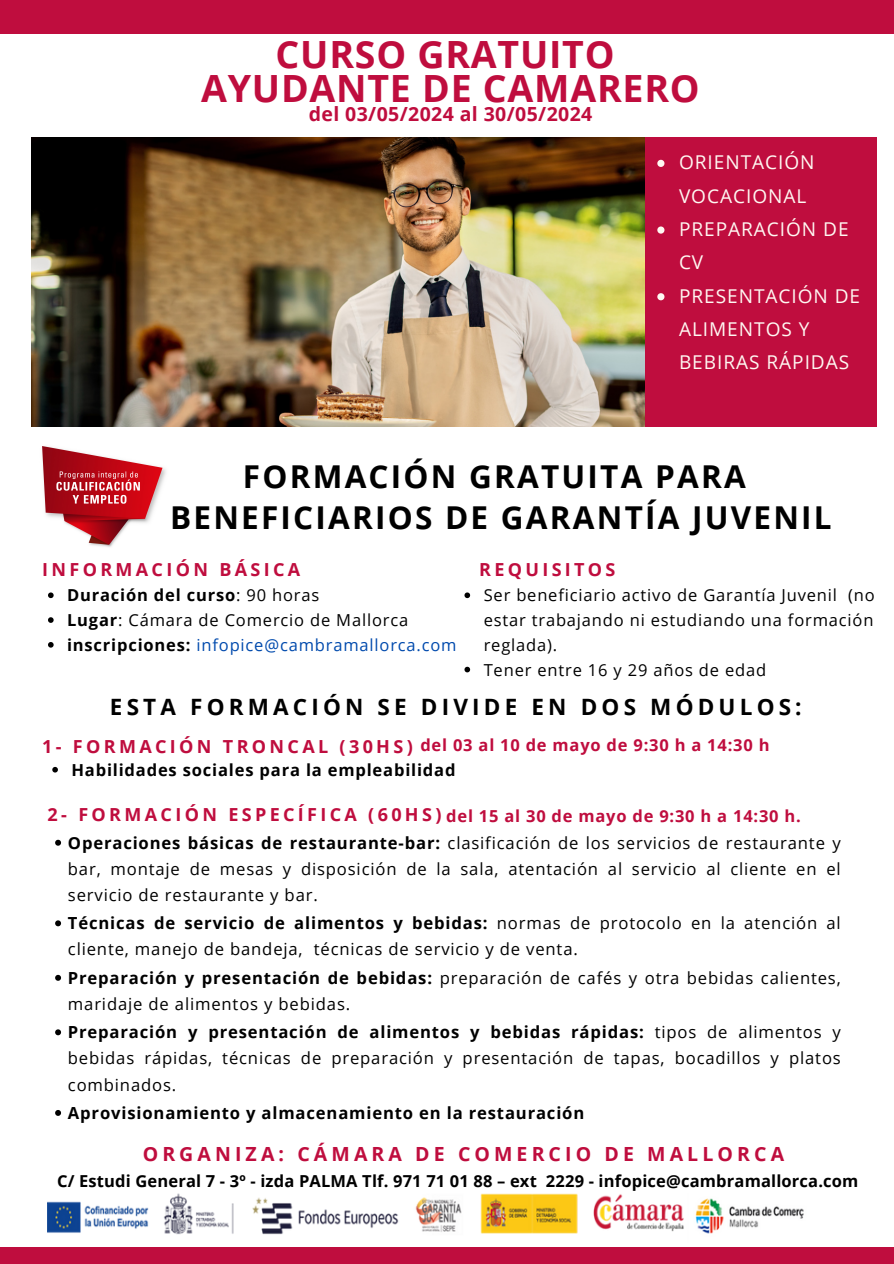
<style>
.page{position:relative;width:894px;height:1264px;background:#fff}
.page>*{position:absolute;margin:0;border:0;box-sizing:border-box;transform-origin:0 0}
.t1{font:700 37.5px/33.8px "Open Sans";letter-spacing:.02em;color:#bf0d3e;text-align:center}
.t2{font:700 31.5px/40.5px "Open Sans";letter-spacing:.07em;color:#000;text-align:center}
.t3{font:700 22.5px "Open Sans";letter-spacing:.185em;color:#000}
.t4{font:700 19.5px "Open Sans";letter-spacing:.21em;color:#bf0d3e}
.t5{font:700 19.5px "Open Sans";letter-spacing:.02em;color:#bf0d3e}
.t6{font:19.05px/33.3px "Open Sans";letter-spacing:.05em;color:#fff8f2}
.t7{font:700 18px "Open Sans";letter-spacing:.185em;color:#bf0d3e}
.t8{font:16.65px/26.1px "Open Sans";letter-spacing:.05em;color:#000;text-align:justify}
.t9{font:700 16.65px "Open Sans";letter-spacing:.05em;color:#000}
.t10{font:16.5px/24.8px "Open Sans";letter-spacing:.05em;color:#000;text-align:justify}
.t11{font:700 16.5px "Open Sans";letter-spacing:.05em;color:#bf0d3e}
.t12{font:700 16.5px "Open Sans";letter-spacing:.01em;color:#000}
.t13{font:700 16.5px "Open Sans";letter-spacing:.05em;color:#000}
.t14{font:16.5px "Open Sans";letter-spacing:.05em;color:#004aad}
.s1{font-weight:400}
.s2{font-weight:700}
.s3{font-weight:700;color:#000}
.s4{font-size:18px}
</style>
<div class="page">
<div style="left:644px;top:138px;width:232px;height:289px;background:#bf0d3e"></div>
<div style="left:0;top:0;width:893px;height:34px;background:#bf0d3e"></div>
<img style="left:42px;top:446px;width:124px;height:101px">
<img style="left:32px;top:138px;width:612px;height:289px">
<img style="left:48px;top:1193px;width:756px;height:42px">
<div style="left:0;top:1246px;width:893px;height:17px;background:#bf0d3e"></div>
<svg style="left:52px;top:767px;width:6px;height:5px"></svg>
<svg style="left:657px;top:160px;width:7px;height:7px"></svg>
<svg style="left:657px;top:226px;width:7px;height:8px"></svg>
<svg style="left:657px;top:293px;width:7px;height:7px"></svg>
<svg style="left:464px;top:592px;width:6px;height:6px"></svg>
<svg style="left:464px;top:666px;width:6px;height:6px"></svg>
<svg style="left:48px;top:592px;width:6px;height:6px"></svg>
<svg style="left:48px;top:617px;width:6px;height:6px"></svg>
<svg style="left:48px;top:642px;width:6px;height:5px"></svg>
<svg style="left:55px;top:839px;width:6px;height:6px"></svg>
<svg style="left:55px;top:920px;width:6px;height:6px"></svg>
<svg style="left:55px;top:974px;width:6px;height:6px"></svg>
<svg style="left:55px;top:1029px;width:6px;height:6px"></svg>
<svg style="left:55px;top:1110px;width:6px;height:5px"></svg>
<h1 class="t1" style="left:201px;top:36px;width:500px">CURSO GRATUITO<br>AYUDANTE DE CAMARERO</h1>
<p class="t5" style="left:308px;top:100px;width:285px">del 03/05/2024 al 30/05/2024</p>
<p class="t6" style="left:678px;top:145px;width:137px">ORIENTACIÓN<br>VOCACIONAL</p>
<p class="t6" style="left:678px;top:212px;width:171px">PREPARACIÓN DE<br>CV</p>
<p class="t6" style="left:678px;top:279px;width:183px">PRESENTACIÓN DE<br>ALIMENTOS Y<br>BEBIRAS RÁPIDAS</p>
<h1 class="t2" style="left:170px;top:455px;width:662px">FORMACIÓN GRATUITA PARA<br>BENEFICIARIOS DE GARANTÍA JUVENIL</h1>
<h3 class="t7" style="left:479px;top:556px;width:138px">REQUISITOS</h3>
<h3 class="t10" style="left:483px;top:582px;width:392px">Ser beneficiario activo de Garantía Juvenil (no estar trabajando ni estudiando una formación reglada).</h3>
<p class="t10" style="left:483px;top:657px;width:284px">Tener entre 16 y 29 años de edad</p>
<p class="t7" style="left:42px;top:556px;width:260px">INFORMACIÓN BÁSICA</p>
<p class="t13" style="left:67px;top:584px;width:253px">Duración del curso<span class="s1">: 90 horas</span></p>
<p class="t10" style="left:67px;top:607px;width:342px"><span class="s2">Lugar</span>: Cámara de Comercio de Mallorca</p>
<p class="t14" style="left:67px;top:633px;width:391px"><span class="s3">inscripciones:</span> infopice@cambramallorca.com</p>
<p class="t3" style="left:110px;top:691px;width:693px">ESTA FORMACIÓN SE DIVIDE EN DOS MÓDULOS:</p>
<h2 class="t7" style="left:42px;top:733px;width:372px">1- FORMACIÓN TRONCAL (30HS)</h2>
<p class="t11" style="left:420px;top:733px;width:350px">del 03 al 10 de mayo de 9:30 h a 14:30 h</p>
<p class="t13" style="left:71px;top:758px;width:385px">Habilidades sociales para la empleabilidad</p>
<h3 class="t11" style="left:48px;top:804px;width:754px"><span class="s4">2- FORMACIÓN ESPECÍFICA (60HS)</span>del 15 al 30 de mayo de 9:30 h a 14:30 h.</h3>
<p class="t8" style="left:68px;top:829px;width:774px"><span class="s2">Operaciones básicas de restaurante-bar:</span> clasificación de los servicios de restaurante y bar, montaje de mesas y disposición de la sala, atentación al servicio al cliente en el servicio de restaurante y bar.</p>
<p class="t8" style="left:68px;top:909px;width:774px"><span class="s2">Técnicas de servicio de alimentos y bebidas:</span> normas de protocolo en la atención al cliente, manejo de bandeja, técnicas de servicio y de venta.</p>
<p class="t8" style="left:68px;top:964px;width:774px"><span class="s2">Preparación y presentación de bebidas:</span> preparación de cafés y otra bebidas calientes, maridaje de alimentos y bebidas.</p>
<p class="t8" style="left:68px;top:1018px;width:774px"><span class="s2">Preparación y presentación de alimentos y bebidas rápidas:</span> tipos de alimentos y bebidas rápidas, técnicas de preparación y presentación de tapas, bocadillos y platos combinados.</p>
<p class="t9" style="left:68px;top:1101px;width:518px">Aprovisionamiento y almacenamiento en la restauración</p>
<h3 class="t4" style="left:143px;top:1140px;width:642px">ORGANIZA: CÁMARA DE COMERCIO DE MALLORCA</h3>
<p class="t12" style="left:57px;top:1169px;width:802px">C/ Estudi General 7 - 3º - izda PALMA Tlf. 971 71 01 88 – ext 2229 - infopice@cambramallorca.com</p>
</div>
